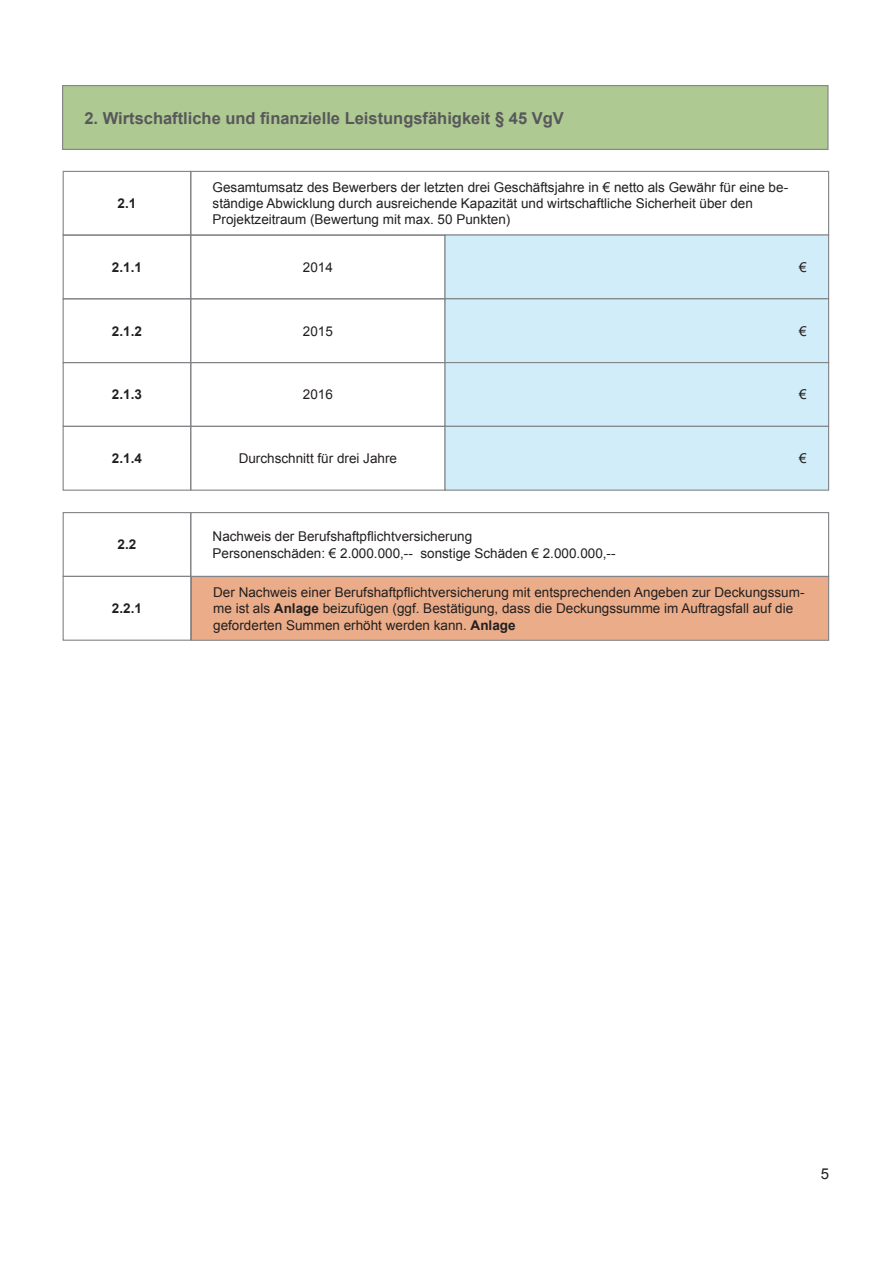
<style>
.page{position:relative;width:893px;height:1263px;background:#fff}
.page>*{position:absolute;margin:0;border:0;box-sizing:border-box;transform-origin:0 0}
.t1{font:700 16.5px "Arial";color:#57585a}
.t2{font:15px "Arial";color:#231f20}
.t3{font:13.5px/16.2px "Arial";color:#231f20}
.t4{font:700 13.5px "Arial";color:#231f20}
.s1{font-weight:700}
</style>
<div class="page">
<div style="left:63px;top:86px;width:765px;height:63px;background:#afc993"></div>
<div style="left:62px;top:85px;width:766px;height:65px;border:1px solid #828487"></div>
<div style="left:63px;top:171px;width:128px;height:65px;border:1px solid #828487"></div>
<div style="left:190px;top:171px;width:639px;height:65px;border:1px solid #828487"></div>
<div style="left:63px;top:234px;width:128px;height:65px;border:1px solid #828487"></div>
<div style="left:190px;top:234px;width:256px;height:65px;border:1px solid #828487"></div>
<div style="left:445px;top:235px;width:384px;height:64px;background:#d1edf9"></div>
<div style="left:444px;top:234px;width:385px;height:65px;border:1px solid #828487"></div>
<div style="left:63px;top:298px;width:128px;height:65px;border:1px solid #828487"></div>
<div style="left:190px;top:298px;width:256px;height:65px;border:1px solid #828487"></div>
<div style="left:445px;top:299px;width:384px;height:64px;background:#d1edf9"></div>
<div style="left:444px;top:298px;width:385px;height:65px;border:1px solid #828487"></div>
<div style="left:63px;top:362px;width:128px;height:65px;border:1px solid #828487"></div>
<div style="left:190px;top:362px;width:256px;height:65px;border:1px solid #828487"></div>
<div style="left:445px;top:363px;width:384px;height:63px;background:#d1edf9"></div>
<div style="left:444px;top:362px;width:385px;height:65px;border:1px solid #828487"></div>
<div style="left:63px;top:426px;width:128px;height:65px;border:1px solid #828487"></div>
<div style="left:190px;top:426px;width:256px;height:65px;border:1px solid #828487"></div>
<div style="left:445px;top:426px;width:384px;height:64px;background:#d1edf9"></div>
<div style="left:444px;top:426px;width:385px;height:65px;border:1px solid #828487"></div>
<div style="left:63px;top:512px;width:128px;height:65px;border:1px solid #828487"></div>
<div style="left:190px;top:512px;width:639px;height:65px;border:1px solid #828487"></div>
<div style="left:63px;top:576px;width:128px;height:65px;border:1px solid #828487"></div>
<div style="left:191px;top:576px;width:638px;height:64px;background:#ebad89"></div>
<div style="left:191px;top:576px;width:638px;height:65px;border:1px solid #828487"></div>
<p class="t1" style="left:84px;top:107px;width:481px">2. Wirtschaftliche und finanzielle Leistungsfähigkeit § 45 VgV</p>
<p class="t4" style="left:118px;top:194px;width:20px">2.1</p>
<p class="t3" style="left:213px;top:179px;width:577px">Gesamtumsatz des Bewerbers der letzten drei Geschäftsjahre in € netto als Gewähr für eine be&shy;ständige Abwicklung durch ausreichende Kapazität und wirtschaftliche Sicherheit über den</p>
<p class="t3" style="left:213px;top:212px;width:299px">Projektzeitraum (Bewertung mit max. 50 Punkten)</p>
<p class="t4" style="left:112px;top:258px;width:32px">2.1.1</p>
<p class="t3" style="left:303px;top:259px;width:32px">2014</p>
<p class="t3" style="left:799px;top:259px;width:9px">€</p>
<p class="t4" style="left:112px;top:322px;width:32px">2.1.2</p>
<p class="t3" style="left:303px;top:323px;width:32px">2015</p>
<p class="t3" style="left:799px;top:323px;width:9px">€</p>
<p class="t4" style="left:112px;top:386px;width:32px">2.1.3</p>
<p class="t3" style="left:303px;top:387px;width:32px">2016</p>
<p class="t3" style="left:799px;top:387px;width:9px">€</p>
<p class="t4" style="left:112px;top:449px;width:32px">2.1.4</p>
<p class="t3" style="left:239px;top:450px;width:160px">Durchschnitt für drei Jahre</p>
<p class="t3" style="left:799px;top:450px;width:9px">€</p>
<p class="t4" style="left:118px;top:536px;width:20px">2.2</p>
<p class="t4" style="left:112px;top:599px;width:32px">2.2.1</p>
<p class="t3" style="left:213px;top:529px;width:261px">Nachweis der Berufshaftpflichtversicherung</p>
<p class="t3" style="left:213px;top:545px;width:404px">Personenschäden: € 2.000.000,-- sonstige Schäden € 2.000.000,--</p>
<p class="t3" style="left:213px;top:584px;width:593px">Der Nachweis einer Berufshaftpflichtversicherung mit entsprechenden Angeben zur Deckungssum&shy;me ist als <span class="s1">Anlage</span> beizufügen (ggf. Bestätigung, dass die Deckungssumme im Auftragsfall auf die geforderten Summen erhöht werden kann. <span class="s1">Anlage</span></p>
<p class="t2" style="left:821px;top:1164px;width:10px">5</p>
</div>
